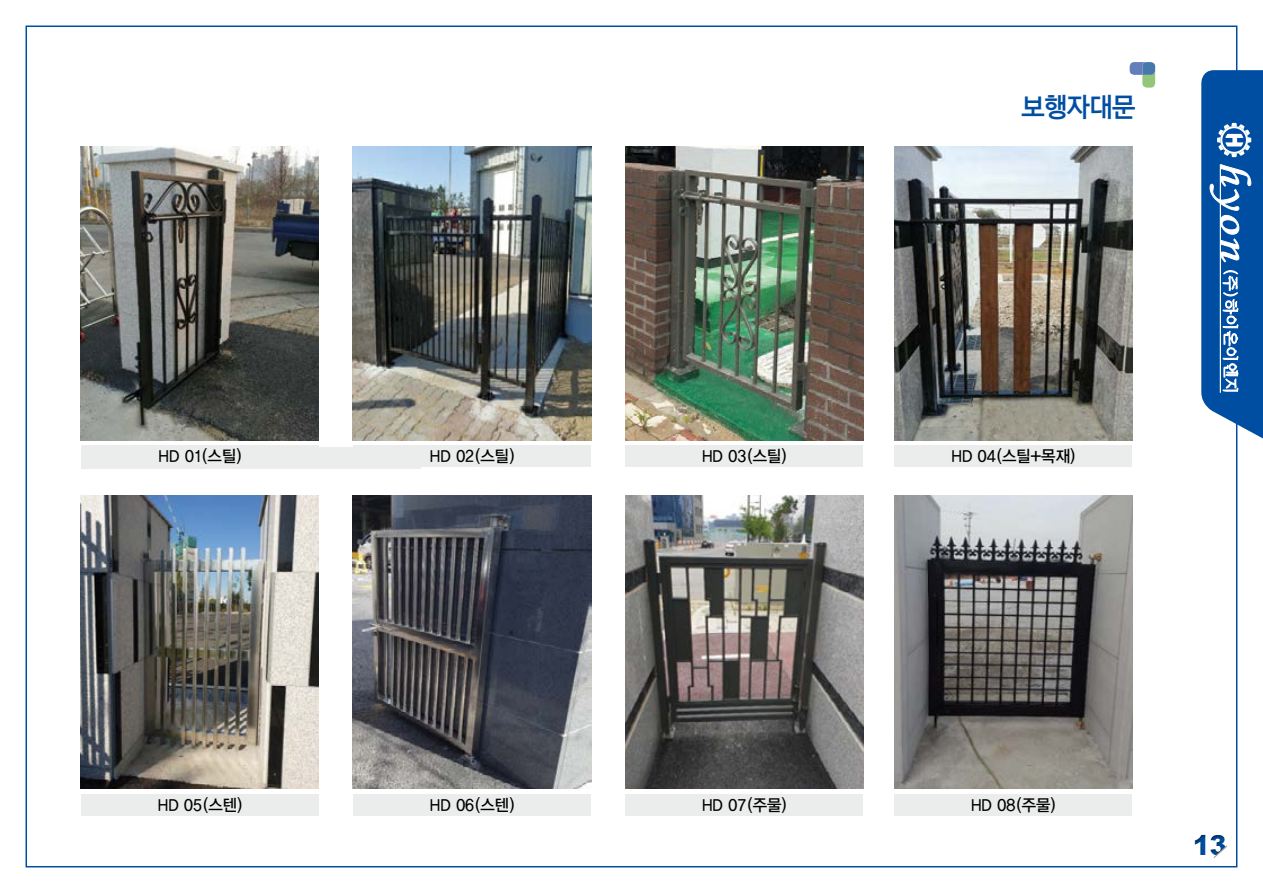
<style>
.page{position:relative;width:1263px;height:893px;background:#fff}
.page>*{position:absolute;margin:0;border:0;box-sizing:border-box;transform-origin:0 0}
.t1{font:900 27.3px "Arial";color:#004ea2;scale:.95 1}
.t2{font:27px "Typo S Si Gothic 160";letter-spacing:-.025em;color:#004ea2;scale:.95 1}
.t3{font:16.5px "YDIYGO330";color:#000;scale:.95 1}
</style>
<div class="page">
<svg style="left:1201px;top:70px;width:62px;height:383px"></svg>
<div style="left:1180px;top:819px;width:83px;height:46px;background:#000;opacity:.4"></div>
<svg style="left:1212px;top:844px;width:17px;height:15px"></svg>
<svg style="left:1130px;top:62px;width:25px;height:26px"></svg>
<div style="left:81px;top:448px;width:340px;height:21px;background:#ebecec"></div>
<div style="left:81px;top:794px;width:238px;height:21px;background:#ebecec"></div>
<div style="left:81px;top:445px;width:238px;height:22px;background:#ebecec"></div>
<div style="left:353px;top:794px;width:238px;height:21px;background:#ebecec"></div>
<div style="left:353px;top:445px;width:238px;height:22px;background:#ebecec"></div>
<div style="left:625px;top:794px;width:238px;height:21px;background:#ebecec"></div>
<div style="left:625px;top:445px;width:238px;height:22px;background:#ebecec"></div>
<div style="left:894px;top:794px;width:238px;height:21px;background:#ebecec"></div>
<div style="left:894px;top:445px;width:238px;height:22px;background:#ebecec"></div>
<img style="left:81px;top:495px;width:238px;height:294px">
<img style="left:81px;top:147px;width:238px;height:293px">
<img style="left:353px;top:495px;width:238px;height:294px">
<img style="left:353px;top:147px;width:238px;height:293px">
<img style="left:625px;top:495px;width:238px;height:294px">
<img style="left:625px;top:147px;width:238px;height:293px">
<img style="left:894px;top:495px;width:238px;height:294px">
<img style="left:894px;top:147px;width:238px;height:293px">
<p class="t3" style="left:159px;top:447px;width:89px">HD 01(스틸)</p>
<p class="t3" style="left:158px;top:796px;width:90px">HD 05(스텐)</p>
<p class="t3" style="left:430px;top:447px;width:90px">HD 02(스틸)</p>
<p class="t3" style="left:430px;top:796px;width:90px">HD 06(스텐)</p>
<p class="t3" style="left:702px;top:447px;width:90px">HD 03(스틸)</p>
<p class="t3" style="left:702px;top:796px;width:90px">HD 07(주물)</p>
<h2 class="t2" style="left:1021px;top:93px;width:121px">보행자대문</h2>
<p class="t3" style="left:951px;top:447px;width:132px">HD 04(스틸+목재)</p>
<p class="t3" style="left:971px;top:796px;width:90px">HD 08(주물)</p>
<h1 class="t1" style="left:1193px;top:825px;width:37px">13</h1>
</div>
